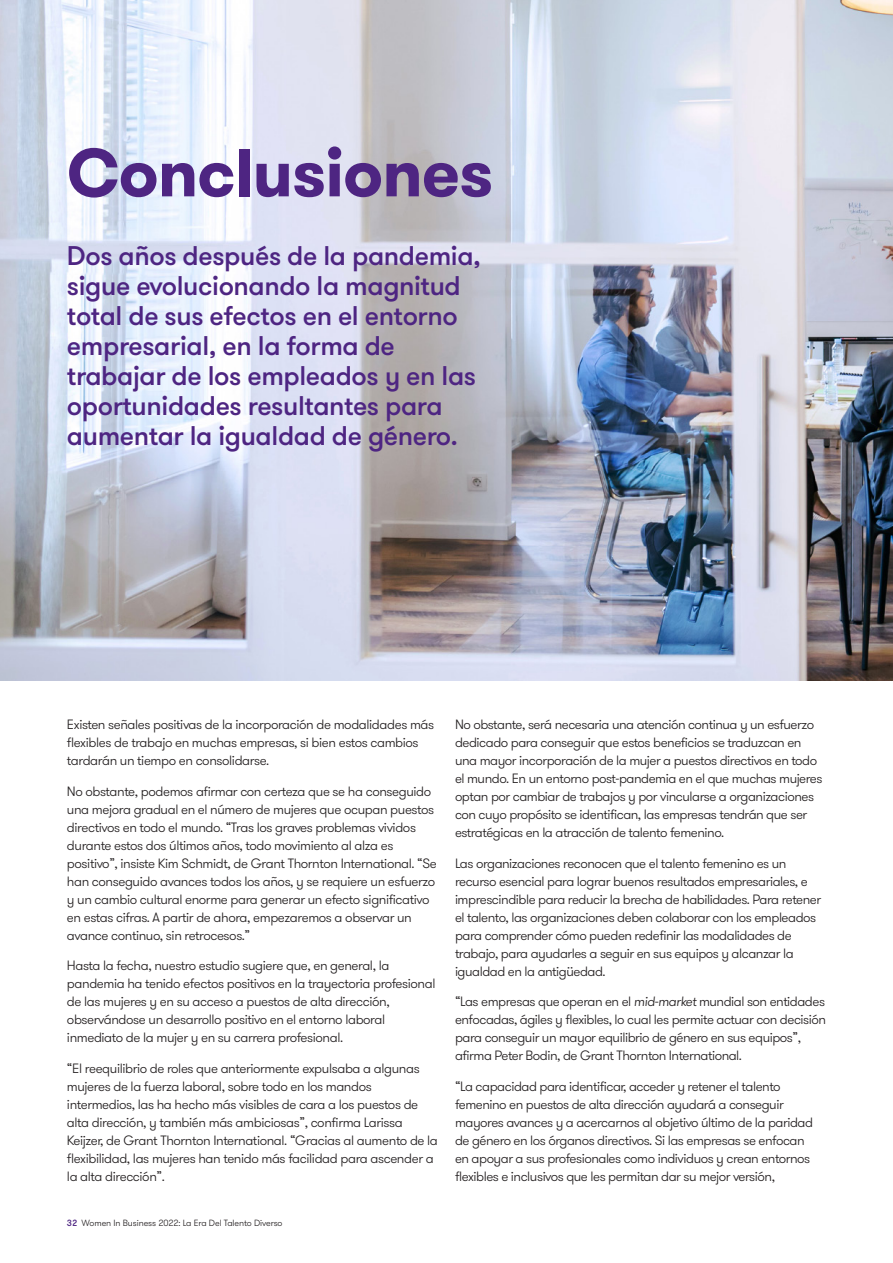
<style>
.page{position:relative;width:893px;height:1263px;background:#fff}
.page>*{position:absolute;margin:0;border:0;box-sizing:border-box;transform-origin:0 0}
._01_Headline_one_36p{font:700 67.5px "GT Walsheim Pro";letter-spacing:-.015em;color:#4e2582}
._02_Heading_two{font:500 27px/30px "GT Walsheim Pro";letter-spacing:-.015em;color:#4e2582}
._11_Body_text{font:300 13.5px/18px "GT Walsheim Pro";letter-spacing:-.035em;color:#231f20}
.t1{font:300 9px "GT Walsheim Pro";letter-spacing:-.01em;color:#231f20}
.s1{font-weight:500;color:#4e2582}
.s2{font-style:italic}
</style>
<div class="page">
<img style="left:0;top:0;width:893px;height:680px">
<p class="_01_Headline_one_36p" style="left:67px;top:129px;width:428px">Conclusiones</p>
<p class="_02_Heading_two" style="left:67px;top:241px;width:416px">Dos años después de la pandemia, sigue evolucionando la magnitud total de sus efectos en el entorno empresarial, en la forma de trabajar de los empleados y en las oportunidades resultantes para aumentar la igualdad de género.</p>
<p class="_11_Body_text" style="left:67px;top:715px;width:369px">Existen señales positivas de la incorporación de modalidades más flexibles de trabajo en muchas empresas, si bien estos cambios tardarán un tiempo en consolidarse.</p>
<p class="_11_Body_text" style="left:67px;top:782px;width:371px">No obstante, podemos afirmar con certeza que se ha conseguido una mejora gradual en el número de mujeres que ocupan puestos directivos en todo el mundo. “Tras los graves problemas vividos durante estos dos últimos años, todo movimiento al alza es positivo”, insiste Kim Schmidt, de Grant Thornton International. “Se han conseguido avances todos los años, y se requiere un esfuerzo y un cambio cultural enorme para generar un efecto significativo en estas cifras. A partir de ahora, empezaremos a observar un avance continuo, sin retrocesos.”</p>
<p class="_11_Body_text" style="left:67px;top:957px;width:370px">Hasta la fecha, nuestro estudio sugiere que, en general, la pandemia ha tenido efectos positivos en la trayectoria profesional de las mujeres y en su acceso a puestos de alta dirección, observándose un desarrollo positivo en el entorno laboral inmediato de la mujer y en su carrera profesional.</p>
<p class="_11_Body_text" style="left:67px;top:1060px;width:372px">“El reequilibrio de roles que anteriormente expulsaba a algunas mujeres de la fuerza laboral, sobre todo en los mandos intermedios, las ha hecho más visibles de cara a los puestos de alta dirección, y también más ambiciosas”, confirma Larissa Keijzer, de Grant Thornton International. “Gracias al aumento de la flexibilidad, las mujeres han tenido más facilidad para ascender a la alta dirección”.</p>
<p class="t1" style="left:67px;top:1217px;width:217px"><span class="s1">32</span> Women In Business 2022: La Era Del Talento Diverso</p>
<p class="_11_Body_text" style="left:455px;top:715px;width:369px">No obstante, será necesaria una atención continua y un esfuerzo dedicado para conseguir que estos beneficios se traduzcan en una mayor incorporación de la mujer a puestos directivos en todo el mundo. En un entorno post-pandemia en el que muchas mujeres optan por cambiar de trabajos y por vincularse a organizaciones con cuyo propósito se identifican, las empresas tendrán que ser estratégicas en la atracción de talento femenino.</p>
<p class="_11_Body_text" style="left:455px;top:854px;width:368px">Las organizaciones reconocen que el talento femenino es un recurso esencial para lograr buenos resultados empresariales, e imprescindible para reducir la brecha de habilidades. Para retener el talento, las organizaciones deben colaborar con los empleados para comprender cómo pueden redefinir las modalidades de trabajo, para ayudarles a seguir en sus equipos y alcanzar la igualdad en la antigüedad.</p>
<p class="_11_Body_text" style="left:455px;top:993px;width:373px">“Las empresas que operan en el <span class="s2">mid-market</span> mundial son entidades enfocadas, ágiles y flexibles, lo cual les permite actuar con decisión para conseguir un mayor equilibrio de género en sus equipos”, afirma Peter Bodin, de Grant Thornton International.</p>
<p class="_11_Body_text" style="left:455px;top:1078px;width:360px">“La capacidad para identificar, acceder y retener el talento femenino en puestos de alta dirección ayudará a conseguir mayores avances y a acercarnos al objetivo último de la paridad de género en los órganos directivos. Si las empresas se enfocan en apoyar a sus profesionales como individuos y crean entornos flexibles e inclusivos que les permitan dar su mejor versión,</p>
</div>
